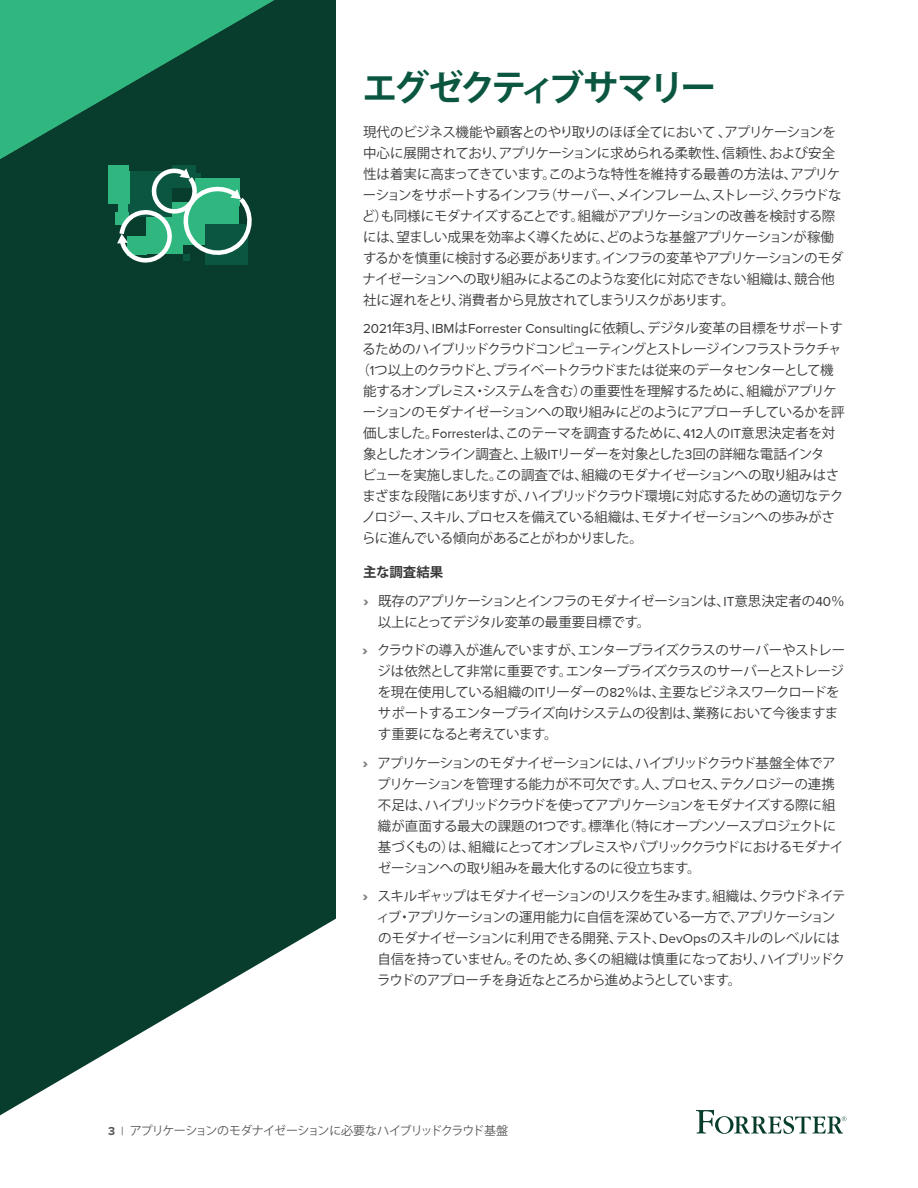
<style>
.page{position:relative;width:918px;height:1188px;background:#fff}
.page>*{position:absolute;margin:0;border:0;box-sizing:border-box;transform-origin:0 0}
.Heading_1{font:700 36px "Koz Go Pro";letter-spacing:-.12em;color:#0b5640}
.BulletText{font:13.5px/21px "Koz Go Pro";letter-spacing:-.04em;color:#383839}
.t1{font:13.5px "Proxima Nova";color:#383839}
.BulletText-2{font:13.5px "Koz Go Pro";letter-spacing:-.02em;color:#383839}
.BulletText-3{font:13.5px "Koz Go Pro";letter-spacing:-.09em;color:#383839}
.BulletText-4{font:13.5px "Koz Go Pro";letter-spacing:-.06em;color:#383839}
.Heading_3{font:700 13.5px "Koz Go Pro";color:#383839}
.t2{font:12px "Koz Go Pro";letter-spacing:-.06em;color:#57585a}
.s1{font-family:"Koz Go Pro"}
.s2{font-family:"Proxima Nova"}
.s3{font-family:"Proxima Nova";font-weight:900;font-size:15px;color:#808285}
.s4{font-family:"Proxima Nova";font-weight:700}
</style>
<div class="page">
<svg style="left:0;top:0;width:336px;height:1115px;background:#235143"></svg>
<svg style="left:696px;top:1110px;width:150px;height:24px"></svg>
<div style="left:131px;top:255px;width:15px;height:16px;background:#083c2c"></div>
<div style="left:206px;top:224px;width:42px;height:41px;background:#0b5640"></div>
<svg style="left:0;top:0;width:274px;height:263px;background:#1e7152"></svg>
<h2 class="Heading_1" style="left:362px;top:65px;width:356px">エグゼクティブサマリー</h2>
<p class="BulletText" style="left:362px;top:122px;width:483px">現代のビジネス機能や顧客とのやり取りのほぼ全てにおいて 、アプリケーションを中心に展開されており、アプリケーションに求められる柔軟性、信頼性、および安全性は着実に高まってきています。このような特性を維持する最善の方法は、アプリケーションをサポートするインフラ（サーバー、メインフレーム、ストレージ、クラウドなど）も同様にモダナイズすることです。組織がアプリケーションの改善を検討する際には、望ましい成果を効率よく導くために、どのような基盤アプリケーションが稼働するかを慎重に検討する必要があります。インフラの変革やアプリケーションのモダナイゼーションへの取り組みによるこのような変化に対応できない組織は、競合他社に遅れをとり、消費者から見放されてしまうリスクがあります。</p>
<p class="t1" style="left:363px;top:321px;width:482px">2021<span class="s1">年</span>3<span class="s1">月、</span>IBM<span class="s1">は</span>Forrester Consulting<span class="s1">に依頼し、デジタル変革の目標をサポートす</span></p>
<p class="BulletText-3" style="left:362px;top:341px;width:481px">るためのハイブリッドクラウドコンピューティングとストレージインフラストラクチャ</p>
<p class="BulletText-4" style="left:357px;top:362px;width:479px">（<span class="s2">1</span>つ以上のクラウドと、プライベートクラウドまたは従来のデータセンターとして機</p>
<p class="BulletText" style="left:363px;top:381px;width:475px">能するオンプレミス・システムを含む）の重要性を理解するために、組織がアプリケ</p>
<p class="BulletText" style="left:363px;top:402px;width:483px">ーションのモダナイゼーションへの取り組みにどのようにアプローチしているかを評</p>
<p class="BulletText-2" style="left:363px;top:425px;width:474px">価しました。<span class="s2">Forrester</span>は、このテーマを調査するために、<span class="s2">412</span>人の<span class="s2">IT</span>意思決定者を対</p>
<p class="BulletText" style="left:363px;top:444px;width:463px">象としたオンライン調査と、上級<span class="s2">IT</span>リーダーを対象とした<span class="s2">3</span>回の詳細な電話インタ</p>
<p class="BulletText" style="left:363px;top:465px;width:478px">ビューを実施しました。この調査では、組織のモダナイゼーションへの取り組みはさ</p>
<p class="BulletText" style="left:362px;top:486px;width:483px">まざまな段階にありますが、ハイブリッドクラウド環境に対応するための適切なテク</p>
<p class="BulletText" style="left:362px;top:507px;width:474px">ノロジー、スキル、プロセスを備えている組織は、モダナイゼーションへの歩みがさ</p>
<p class="BulletText" style="left:362px;top:528px;width:282px">らに進んでいる傾向があることがわかりました。</p>
<h4 class="Heading_3" style="left:363px;top:564px;width:82px">主な調査結果</h4>
<p class="BulletText" style="left:378px;top:591px;width:468px;text-indent:-15px"><span class="s3">›</span> 既存のアプリケーションとインフラのモダナイゼーションは、<span class="s2">IT</span>意思決定者の<span class="s2">40</span>％以上にとってデジタル変革の最重要目標です。</p>
<p class="BulletText" style="left:378px;top:640px;width:469px;text-indent:-16px"><span class="s3">›</span> クラウドの導入が進んでいますが、エンタープライズクラスのサーバーやストレージは依然として非常に重要です。エンタープライズクラスのサーバーとストレージを現在使用している組織の<span class="s2">IT</span>リーダーの<span class="s2">82</span>％は、主要なビジネスワークロードをサポートするエンタープライズ向けシステムの役割は、業務において今後ますます重要になると考えています。</p>
<p class="BulletText" style="left:377px;top:753px;width:467px;text-indent:-15px"><span class="s3">›</span> アプリケーションのモダナイゼーションには、ハイブリッドクラウド基盤全体でアプリケーションを管理する能力が不可欠です。人、プロセス、テクノロジーの連携不足は、ハイブリッドクラウドを使ってアプリケーションをモダナイズする際に組織が直面する最大の課題の<span class="s2">1</span>つです。標準化（特にオープンソースプロジェクトに基づくもの）は、組織にとってオンプレミスやパブリッククラウドにおけるモダナイゼーションへの取り組みを最大化するのに役立ちます。</p>
<p class="BulletText" style="left:377px;top:886px;width:471px;text-indent:-14px"><span class="s3">›</span> スキルギャップはモダナイゼーションのリスクを生みます。組織は、クラウドネイティブ・アプリケーションの運用能力に自信を深めている一方で、アプリケーションのモダナイゼーションに利用できる開発、テスト、<span class="s2">DevOps</span>のスキルのレベルには自信を持っていません。そのため、多くの組織は慎重になっており、ハイブリッドクラウドのアプローチを身近なところから進めようとしています。</p>
<p class="t2" style="left:108px;top:1123px;width:402px"><span class="s4">3</span> <span class="s2">|</span> アプリケーションのモダナイゼーションに必要なハイブリッドクラウド基盤</p>
</div>
